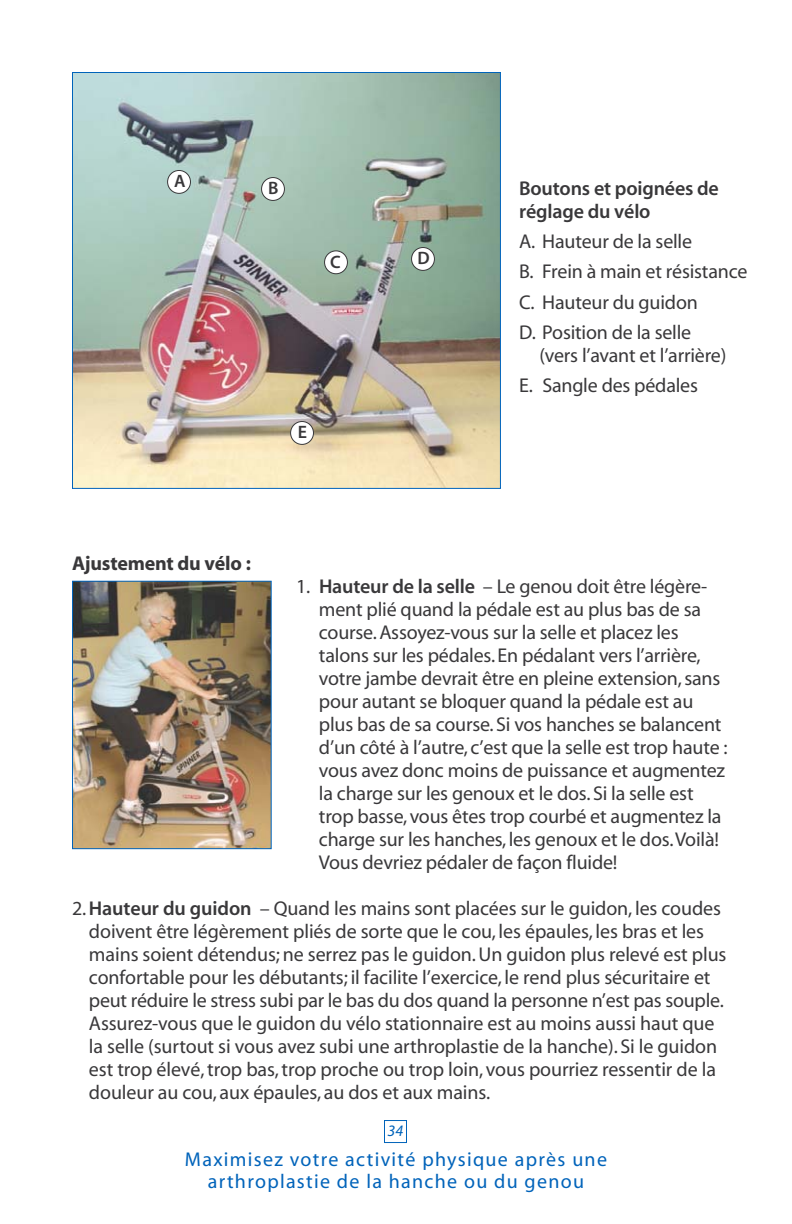
<style>
.page{position:relative;width:792px;height:1224px;background:#fff}
.page>*{position:absolute;margin:0;border:0;box-sizing:border-box;transform-origin:0 0}
.t1{font:20px/23px "Myriad";letter-spacing:-.01em;color:#39383a}
.t2{font:20px/22px "Myriad";letter-spacing:.065em;color:#0063ba;text-align:center}
.t3{font:20px/23px "Myriad Sem";letter-spacing:-.01em;color:#39383a}
.t4{font:700 20px "Myriad";letter-spacing:-.01em;color:#39383a}
.t5{font:18px "Myriad Sem";color:#39383a}
.t6{font:italic 16px "Myriad";color:#0063ba}
.s1{font-family:"Myriad Sem"}
</style>
<div class="page">
<div style="left:384px;top:1120px;width:23px;height:23px;border:1px solid #0063ba"></div>
<img style="left:74px;top:74px;width:425px;height:413px">
<img style="left:74px;top:583px;width:196px;height:264px">
<div style="left:72px;top:581px;width:200px;height:268px;border:1px solid #0063ba"></div>
<div style="left:412px;top:248px;width:23px;height:22px;background:#fff;border-radius:50%"></div>
<div style="left:411px;top:247px;width:24px;height:24px;border:2px solid #39383a;border-radius:50%"></div>
<div style="left:325px;top:251px;width:22px;height:23px;background:#fff;border-radius:50%"></div>
<div style="left:324px;top:250px;width:24px;height:24px;border:2px solid #39383a;border-radius:50%"></div>
<div style="left:168px;top:170px;width:22px;height:23px;background:#fff;border-radius:50%"></div>
<div style="left:167px;top:170px;width:24px;height:24px;border:2px solid #39383a;border-radius:50%"></div>
<div style="left:262px;top:178px;width:23px;height:22px;background:#fff;border-radius:50%"></div>
<div style="left:261px;top:177px;width:24px;height:24px;border:2px solid #39383a;border-radius:50%"></div>
<div style="left:291px;top:422px;width:22px;height:22px;background:#fff;border-radius:50%"></div>
<div style="left:290px;top:421px;width:24px;height:24px;border:2px solid #39383a;border-radius:50%"></div>
<p class="t5" style="left:174px;top:175px;width:13px">A</p>
<p class="t5" style="left:268px;top:182px;width:12px">B</p>
<p class="t5" style="left:330px;top:255px;width:12px">C</p>
<p class="t5" style="left:418px;top:251px;width:14px">D</p>
<p class="t4" style="left:72px;top:556px;width:180px">Ajustement du vélo :</p>
<p class="t5" style="left:298px;top:426px;width:11px">E</p>
<p class="t3" style="left:519px;top:178px;width:201px">Boutons et poignées de réglage du vélo</p>
<p class="t1" style="left:519px;top:228px;width:230px;line-height:30.2px">A. Hauteur de la selle<br>B. Frein à main et résistance<br>C. Hauteur du guidon<br>D. Position de la selle</p>
<p class="t1" style="left:519px;top:342px;width:209px;line-height:30.2px;text-indent:20px">(vers l’avant et l’arrière)<br>E. Sangle des pédales</p>
<p class="t1" style="left:319px;top:577px;width:410px;text-indent:-23px">1. <span class="s1">Hauteur de la selle</span> – Le genou doit être légère&shy;ment plié quand la pédale est au plus bas de sa course. Assoyez-vous sur la selle et placez les talons sur les pédales. En pédalant vers l’arrière, votre jambe devrait être en pleine extension, sans pour autant se bloquer quand la pédale est au plus bas de sa course. Si vos hanches se balancent d’un côté à l’autre, c’est que la selle est trop haute : vous avez donc moins de puissance et augmentez la charge sur les genoux et le dos. Si la selle est trop basse, vous êtes trop courbé et augmentez la charge sur les hanches, les genoux et le dos. Voilà!<br>Vous devriez pédaler de façon fluide!</p>
<p class="t1" style="left:89px;top:899px;width:639px;text-indent:-17px">2. <span class="s1">Hauteur du guidon</span> – Quand les mains sont placées sur le guidon, les coudes doivent être légèrement pliés de sorte que le cou, les épaules, les bras et les mains soient détendus; ne serrez pas le guidon. Un guidon plus relevé est plus confortable pour les débutants; il facilite l’exercice, le rend plus sécuritaire et peut réduire le stress subi par le bas du dos quand la personne n’est pas souple.<br>Assurez-vous que le guidon du vélo stationnaire est au moins aussi haut que la selle (surtout si vous avez subi une arthroplastie de la hanche). Si le guidon est trop élevé, trop bas, trop proche ou trop loin, vous pourriez ressentir de la douleur au cou, aux épaules, au dos et aux mains.</p>
<p class="t6" style="left:388px;top:1125px;width:17px">34</p>
<p class="t2" style="left:185px;top:1150px;width:424px">Maximisez votre activité physique après une arthroplastie de la hanche ou du genou</p>
</div>
